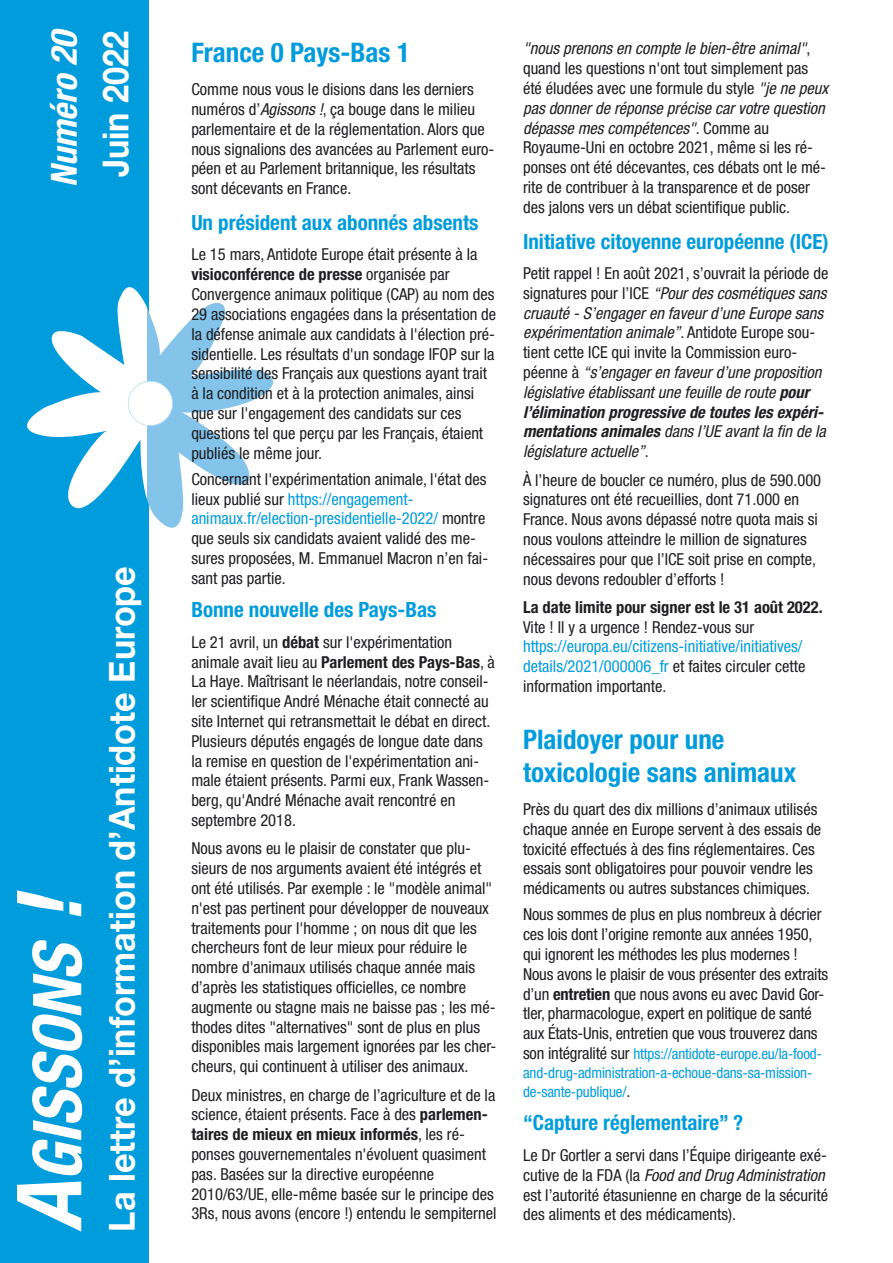
<style>
.page{position:relative;width:893px;height:1263px;background:#fff}
.page>*{position:absolute;margin:0;border:0;box-sizing:border-box;transform-origin:0 0}
.t1{font:italic 700 condensed 67.5px "Helvetica Neue LT Std";color:#fff}
.t2{font:700 36px "Helvetica Neue LT Com";color:#fff;scale:.95 1}
.t3{font:italic 700 condensed 36px "Helvetica Neue LT Std";color:#fff}
.t4{font:700 36px "Helvetica Neue LT Com";color:#fff;scale:.9 1}
.t5{font:700 condensed 27px/32.4px "Helvetica Neue LT Com";color:#009cdc}
.t6{font:700 condensed 21px "Helvetica Neue LT Com";color:#009cdc}
.t7{font:condensed 16.5px/19.8px "Helvetica Neue LT Com";color:#1f1e21}
.t8{font:italic condensed 16.5px/19.8px "Helvetica Neue LT Std";color:#1f1e21}
.t9{font:condensed 16.5px/19.8px "Helvetica Neue LT Com";color:#009cdc}
.t10{font:700 condensed 16.5px "Helvetica Neue LT Com";color:#1f1e21}
.t11{font:condensed 15px/18.9px "Helvetica Neue LT Com";letter-spacing:-.01em;color:#009cdc}
.s1{font-family:"Helvetica Neue LT Std";font-style:italic}
.s2{font-weight:700}
.s3{color:#009cdc}
.s4{font-size:90px}
.s5{font-family:"Helvetica Neue LT Com";font-style:normal}
.s6{color:#1f1e21}
.s7{font-size:16.5px;color:#1f1e21}
</style>
<div class="page">
<div style="left:0;top:0;width:149px;height:1263px;background:#009cdc"></div>
<svg style="left:147px;top:303px;width:126px;height:225px"></svg>
<svg style="left:27px;top:287px;width:120px;height:222px"></svg>
<div style="left:129px;top:382px;width:43px;height:43px;background:#fff;border-radius:50%"></div>
<div style="left:128px;top:381px;width:45px;height:45px;border:2px solid #b3e1f5;border-radius:50%"></div>
<h2 class="t3" style="left:51px;top:187px;width:157px;rotate:-90deg">Numéro 20</h2>
<h2 class="t4" style="left:93px;top:177px;width:164px;rotate:-90deg">Ju ni 2022</h2>
<h3 class="t5" style="left:191px;top:36px;width:220px">France 0 Pays-Bas 1</h3>
<p class="t7" style="left:191px;top:79px;width:305px">Comme nous vous le disions dans les derniers numéros d’<span class="s1">Agissons !</span>, ça bouge dans le milieu parlementaire et de la réglementation. Alors que nous signalions des avancées au Parlement euro&shy;péen et au Parlement britannique, les résultats sont décevants en France.</p>
<p class="t6" style="left:191px;top:210px;width:289px">Un président aux abonnés absents</p>
<p class="t7" style="left:191px;top:245px;width:306px">Le 15 mars, Antidote Europe était présente à la <span class="s2">visioconférence de presse</span> organisée par Convergence animaux politique (CAP) au nom des 29 associations engagées dans la présentation de la défense animale aux candidats à l'élection pré&shy;sidentielle. Les résultats d'un sondage IFOP sur la sensibilité des Français aux questions ayant trait à la condition et à la protection animales, ainsi que sur l'engagement des candidats sur ces questions tel que perçu par les Français, étaient publiés le même jour.</p>
<p class="t7" style="left:191px;top:469px;width:298px">Concernant l'expérimentation animale, l'état des lieux publié sur <span class="s3">https://engagement&shy;animaux.fr/election-presidentielle-2022/</span> montre que seuls six candidats avaient validé des me&shy;sures proposées, M. Emmanuel Macron n’en fai&shy;sant pas partie.</p>
<p class="t6" style="left:191px;top:597px;width:247px">Bonne nouvelle des Pays-Bas</p>
<p class="t7" style="left:191px;top:632px;width:305px">Le 21 avril, un <span class="s2">débat</span> sur l'expérimentation animale avait lieu au <span class="s2">Parlement des Pays-Bas</span>, à La Haye. Maîtrisant le néerlandais, notre conseil&shy;ler scientifique André Ménache était connecté au site Internet qui retransmettait le débat en direct.<br>Plusieurs députés engagés de longue date dans la remise en question de l'expérimentation ani&shy;male étaient présents. Parmi eux, Frank Wassen&shy;berg, qu'André Ménache avait rencontré en septembre 2018.</p>
<p class="t7" style="left:191px;top:838px;width:307px">Nous avons eu le plaisir de constater que plu&shy;sieurs de nos arguments avaient été intégrés et ont été utilisés. Par exemple : le "modèle animal" n'est pas pertinent pour développer de nouveaux traitements pour l'homme ; on nous dit que les chercheurs font de leur mieux pour réduire le nombre d'animaux utilisés chaque année mais d’après les statistiques officielles, ce nombre augmente ou stagne mais ne baisse pas ; les mé&shy;thodes dites "alternatives" sont de plus en plus disponibles mais largement ignorées par les cher&shy;cheurs, qui continuent à utiliser des animaux.</p>
<p class="t7" style="left:191px;top:1084px;width:307px">Deux ministres, en charge de l’agriculture et de la science, étaient présents. Face à des <span class="s2">parlemen&shy;taires de mieux en mieux informés</span>, les ré&shy;ponses gouvernementales n'évoluent quasiment pas. Basées sur la directive européenne 2010/63/UE, elle-même basée sur le principe des 3Rs, nous avons (encore !) entendu le sempiternel</p>
<h2 class="t2" style="left:99px;top:1231px;width:702px;rotate:-90deg">La lettre d’information d’Antidote Europe</h2>
<h1 class="t1" style="left:33px;top:1231px;width:336px;rotate:-90deg"><span class="s4">A</span>gissoNs <span class="s4">!</span></h1>
<p class="t8" style="left:523px;top:40px;width:289px">"nous prenons en compte le bien-être animal"<span class="s5">,</span></p>
<p class="t7" style="left:523px;top:58px;width:307px">quand les questions n'ont tout simplement pas été éludées avec une formule du style <span class="s1">"je ne peux</span></p>
<p class="t8" style="left:523px;top:99px;width:303px">pas donner de réponse précise car votre question dépasse mes compétences"<span class="s5">. Comme au</span></p>
<p class="t7" style="left:523px;top:137px;width:304px">Royaume-Uni en octobre 2021, même si les ré&shy;ponses ont été décevantes, ces débats ont le mé&shy;rite de contribuer à la transparence et de poser des jalons vers un débat scientifique public.</p>
<p class="t6" style="left:523px;top:228px;width:307px">Initiative citoyenne européenne (ICE)</p>
<p class="t7" style="left:523px;top:263px;width:307px">Petit rappel ! En août 2021, s’ouvrait la période de</p>
<p class="t8" style="left:523px;top:284px;width:305px"><span class="s5">signatures pour l’ICE</span> “Pour des cosmétiques sans cruauté - S’engager en faveur d’une Europe sans expérimentation animale”<span class="s5">. Antidote Europe sou-</span></p>
<p class="t7" style="left:523px;top:342px;width:276px">tient cette ICE qui invite la Commission euro-</p>
<p class="t8" style="left:523px;top:364px;width:304px"><span class="s5">péenne à</span> “s’engager en faveur d’une proposition législative établissant une feuille de route <span class="s2">pour l’élimination progressive de toutes les expéri&shy;mentations animales</span> dans l’UE avant la fin de la législature actuelle”<span class="s5">.</span></p>
<p class="t7" style="left:523px;top:470px;width:300px">À l’heure de boucler ce numéro, plus de 590.000 signatures ont été recueillies, dont 71.000 en France. Nous avons dépassé notre quota mais si nous voulons atteindre le million de signatures nécessaires pour que l’ICE soit prise en compte, nous devons redoubler d’efforts !</p>
<p class="t10" style="left:523px;top:597px;width:301px">La date limite pour signer est le 31 août 2022.</p>
<p class="t7" style="left:523px;top:617px;width:233px">Vite ! Il y a urgence ! Rendez-vous sur</p>
<p class="t9" style="left:523px;top:636px;width:284px">https://europa.eu/citizens-initiative/initiatives/ details/2021/000006_fr <span class="s6">et faites circuler cette information importante.</span></p>
<h3 class="t5" style="left:523px;top:723px;width:275px">Plaidoyer pour une toxicologie sans animaux</h3>
<p class="t7" style="left:523px;top:799px;width:300px">Près du quart des dix millions d’animaux utilisés chaque année en Europe servent à des essais de toxicité effectués à des fins réglementaires. Ces essais sont obligatoires pour pouvoir vendre les médicaments ou autres substances chimiques.</p>
<p class="t7" style="left:523px;top:904px;width:307px">Nous sommes de plus en plus nombreux à décrier ces lois dont l’origine remonte aux années 1950, qui ignorent les méthodes les plus modernes !<br>Nous avons le plaisir de vous présenter des extraits d’un <span class="s2">entretien</span> que nous avons eu avec David Gor&shy;tler, pharmacologue, expert en politique de santé aux États-Unis, entretien que vous trouverez dans</p>
<p class="t11" style="left:523px;top:1044px;width:300px"><span class="s7">son intégralité sur</span> https://antidote-europe.eu/la-food&shy;and-drug-administration-a-echoue-dans-sa-mission&shy;de-sante-publique/<span class="s7">.</span></p>
<p class="t6" style="left:523px;top:1110px;width:222px">“Capture réglementaire” ?</p>
<p class="t7" style="left:523px;top:1145px;width:305px">Le Dr Gortler a servi dans l’Équipe dirigeante exé-</p>
<p class="t8" style="left:523px;top:1166px;width:303px"><span class="s5">cutive de la FDA (la</span> Food and Drug Administration</p>
<p class="t7" style="left:523px;top:1184px;width:307px">est l’autorité étasunienne en charge de la sécurité des aliments et des médicaments).</p>
</div>
